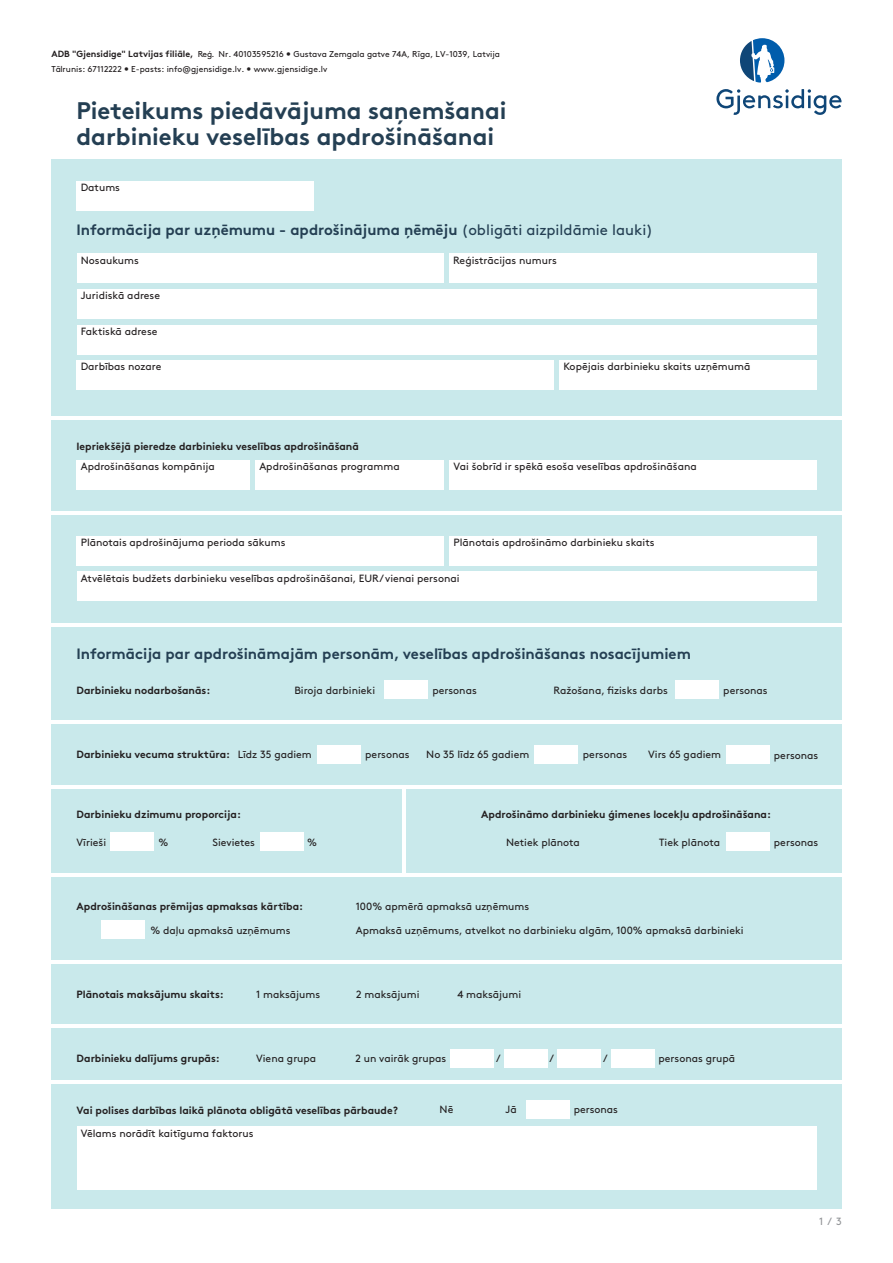
<style>
.page{position:relative;width:893px;height:1263px;background:#fff}
.page>*{position:absolute;margin:0;border:0;box-sizing:border-box;transform-origin:0 0}
.t1{font:700 24px/25.5px "Gjen Brown OT";color:#243f53}
.t2{font:700 15px "Gjen Brown OT";color:#243f53}
.t3{font:10.5px "Gjen Brown OT";color:#231f20}
.t4{font:700 10.5px "Gjen Brown OT";color:#231f20}
.t5{font:10.5px "Gjen Brown OT";color:#939598}
.t6{font:8.55px/15.3px "Gjen Brown OT";color:#231f20}
.s1{font-weight:700;font-size:9px}
.s2{font-weight:400}
</style>
<div class="page">
<svg style="left:716px;top:89px;width:125px;height:26px"></svg>
<svg style="left:740px;top:38px;width:44px;height:45px"></svg>
<div style="left:51px;top:159px;width:791px;height:1050px;background:#c9e9eb"></div>
<hr style="left:0;top:623px;width:893px;height:3px;background:#fff">
<hr style="left:0;top:511px;width:893px;height:4px;background:#fff">
<hr style="left:0;top:417px;width:893px;height:3px;background:#fff">
<hr style="left:0;top:1024px;width:893px;height:4px;background:#fff">
<hr style="left:0;top:1081px;width:893px;height:3px;background:#fff">
<hr style="left:0;top:721px;width:893px;height:3px;background:#fff">
<hr style="left:0;top:785px;width:893px;height:4px;background:#fff">
<hr style="left:0;top:873px;width:893px;height:3px;background:#fff">
<hr style="left:0;top:961px;width:893px;height:3px;background:#fff">
<div style="left:77px;top:536px;width:367px;height:30px;background:#fff"></div>
<div style="left:449px;top:536px;width:367px;height:30px;background:#fff"></div>
<div style="left:77px;top:571px;width:739px;height:30px;background:#fff"></div>
<div style="left:255px;top:460px;width:189px;height:30px;background:#fff"></div>
<div style="left:449px;top:460px;width:367px;height:30px;background:#fff"></div>
<div style="left:77px;top:460px;width:173px;height:30px;background:#fff"></div>
<div style="left:77px;top:181px;width:237px;height:29px;background:#fff"></div>
<div style="left:77px;top:254px;width:366px;height:29px;background:#fff"></div>
<div style="left:449px;top:254px;width:367px;height:29px;background:#fff"></div>
<div style="left:77px;top:289px;width:739px;height:30px;background:#fff"></div>
<div style="left:77px;top:325px;width:739px;height:30px;background:#fff"></div>
<div style="left:559px;top:360px;width:257px;height:30px;background:#fff"></div>
<div style="left:77px;top:360px;width:477px;height:30px;background:#fff"></div>
<hr style="left:402px;top:787px;width:3px;height:88px;background:#fff">
<div style="left:726px;top:833px;width:43px;height:18px;background:#fff"></div>
<div style="left:111px;top:833px;width:43px;height:18px;background:#fff"></div>
<div style="left:260px;top:833px;width:43px;height:18px;background:#fff"></div>
<div style="left:317px;top:745px;width:44px;height:19px;background:#fff"></div>
<div style="left:534px;top:745px;width:43px;height:19px;background:#fff"></div>
<div style="left:726px;top:745px;width:43px;height:19px;background:#fff"></div>
<div style="left:385px;top:681px;width:43px;height:18px;background:#fff"></div>
<div style="left:675px;top:681px;width:44px;height:18px;background:#fff"></div>
<div style="left:77px;top:1127px;width:739px;height:63px;background:#fff"></div>
<div style="left:527px;top:1100px;width:43px;height:19px;background:#fff"></div>
<div style="left:451px;top:1049px;width:43px;height:18px;background:#fff"></div>
<div style="left:504px;top:1049px;width:43px;height:18px;background:#fff"></div>
<div style="left:558px;top:1049px;width:43px;height:18px;background:#fff"></div>
<div style="left:611px;top:1049px;width:43px;height:18px;background:#fff"></div>
<div style="left:101px;top:921px;width:44px;height:18px;background:#fff"></div>
<p class="t6" style="left:51px;top:46px;width:450px"><span class="s1">ADB "Gjensidige" Latvijas filiāle,</span> Reģ. Nr. 40103595216 • Gustava Zemgala gatve 74A, Rīga, LV-1039, Latvija<br>Tālrunis: 67112222 • E-pasts: info@gjensidige.lv. • www.gjensidige.lv</p>
<h1 class="t1" style="left:77px;top:95px;width:432px">Pieteikums piedāvājuma saņemšanai darbinieku veselības apdrošināšanai</h1>
<p class="t3" style="left:81px;top:179px;width:41px">Datums</p>
<h2 class="t2" style="left:77px;top:217px;width:578px">Informācija par uzņēmumu - apdrošinājuma ņēmēju <span class="s2">(obligāti aizpildāmie lauki)</span></h2>
<p class="t3" style="left:81px;top:252px;width:60px">Nosaukums</p>
<p class="t3" style="left:453px;top:252px;width:105px">Reģistrācijas numurs</p>
<p class="t3" style="left:81px;top:288px;width:81px">Juridiskā adrese</p>
<p class="t3" style="left:81px;top:323px;width:78px">Faktiskā adrese</p>
<p class="t3" style="left:81px;top:358px;width:82px">Darbības nozare</p>
<p class="t3" style="left:563px;top:358px;width:188px">Kopējais darbinieku skaits uzņēmumā</p>
<p class="t4" style="left:77px;top:437px;width:284px">Iepriekšējā pieredze darbinieku veselības apdrošināšanā</p>
<p class="t3" style="left:81px;top:458px;width:136px">Apdrošināšanas kompānija</p>
<p class="t3" style="left:259px;top:458px;width:142px">Apdrošināšanas programma</p>
<p class="t3" style="left:453px;top:458px;width:245px">Vai šobrīd ir spēkā esoša veselības apdrošināšana</p>
<p class="t3" style="left:81px;top:535px;width:206px">Plānotais apdrošinājuma perioda sākums</p>
<p class="t3" style="left:453px;top:535px;width:203px">Plānotais apdrošināmo darbinieku skaits</p>
<p class="t3" style="left:81px;top:570px;width:380px">Atvēlētais budžets darbinieku veselības apdrošināšanai, EUR/ vienai personai</p>
<h2 class="t2" style="left:77px;top:642px;width:616px">Informācija par apdrošināmajām personām, veselības apdrošināšanas nosacījumiem</h2>
<p class="t4" style="left:77px;top:682px;width:135px">Darbinieku nodarbošanās:</p>
<p class="t3" style="left:294px;top:682px;width:82px">Biroja darbinieki</p>
<p class="t3" style="left:432px;top:682px;width:46px">personas</p>
<p class="t3" style="left:554px;top:682px;width:116px">Ražošana, fizisks darbs</p>
<p class="t3" style="left:723px;top:682px;width:46px">personas</p>
<p class="t4" style="left:77px;top:746px;width:237px">Darbinieku vecuma struktūra: <span class="s2">Līdz 35 gadiem</span></p>
<p class="t3" style="left:365px;top:747px;width:46px">personas</p>
<p class="t3" style="left:426px;top:747px;width:105px">No 35 līdz 65 gadiem</p>
<p class="t3" style="left:583px;top:747px;width:46px">personas</p>
<p class="t3" style="left:648px;top:747px;width:74px">Virs 65 gadiem</p>
<p class="t3" style="left:774px;top:747px;width:46px">personas</p>
<p class="t4" style="left:77px;top:806px;width:166px">Darbinieku dzimumu proporcija:</p>
<p class="t3" style="left:77px;top:834px;width:31px">Vīrieši</p>
<p class="t3" style="left:158px;top:834px;width:11px">%</p>
<p class="t3" style="left:212px;top:834px;width:44px">Sievietes</p>
<p class="t3" style="left:307px;top:834px;width:11px">%</p>
<p class="t4" style="left:481px;top:806px;width:291px">Apdrošināmo darbinieku ģimenes locekļu apdrošināšana:</p>
<p class="t3" style="left:506px;top:834px;width:75px">Netiek plānota</p>
<p class="t3" style="left:659px;top:834px;width:62px">Tiek plānota</p>
<p class="t3" style="left:774px;top:834px;width:46px">personas</p>
<p class="t4" style="left:77px;top:898px;width:228px">Apdrošināšanas prēmijas apmaksas kārtība:</p>
<p class="t3" style="left:356px;top:899px;width:175px">100% apmērā apmaksā uzņēmums</p>
<p class="t3" style="left:150px;top:922px;width:142px">% daļu apmaksā uzņēmums</p>
<p class="t3" style="left:356px;top:922px;width:389px">Apmaksā uzņēmums, atvelkot no darbinieku algām, 100% apmaksā darbinieki</p>
<p class="t4" style="left:77px;top:986px;width:149px">Plānotais maksājumu skaits:</p>
<p class="t3" style="left:256px;top:986px;width:66px">1 maksājums</p>
<p class="t3" style="left:356px;top:986px;width:65px">2 maksājumi</p>
<p class="t3" style="left:457px;top:986px;width:65px">4 maksājumi</p>
<p class="t4" style="left:77px;top:1050px;width:145px">Darbinieku dalījums grupās:</p>
<p class="t3" style="left:256px;top:1051px;width:62px">Viena grupa</p>
<p class="t3" style="left:356px;top:1051px;width:92px">2 un vairāk grupas</p>
<p class="t3" style="left:496px;top:1051px;width:6px">/</p>
<p class="t3" style="left:550px;top:1051px;width:6px">/</p>
<p class="t3" style="left:603px;top:1051px;width:6px">/</p>
<p class="t3" style="left:658px;top:1051px;width:78px">personas grupā</p>
<p class="t4" style="left:77px;top:1101px;width:323px">Vai polises darbības laikā plānota obligātā veselības pārbaude?</p>
<p class="t3" style="left:81px;top:1125px;width:174px">Vēlams norādīt kaitīguma faktorus</p>
<p class="t3" style="left:440px;top:1102px;width:15px">Nē</p>
<p class="t3" style="left:506px;top:1102px;width:13px">Jā</p>
<p class="t3" style="left:574px;top:1101px;width:46px">personas</p>
<p class="t5" style="left:819px;top:1213px;width:24px">1 / 3</p>
</div>
